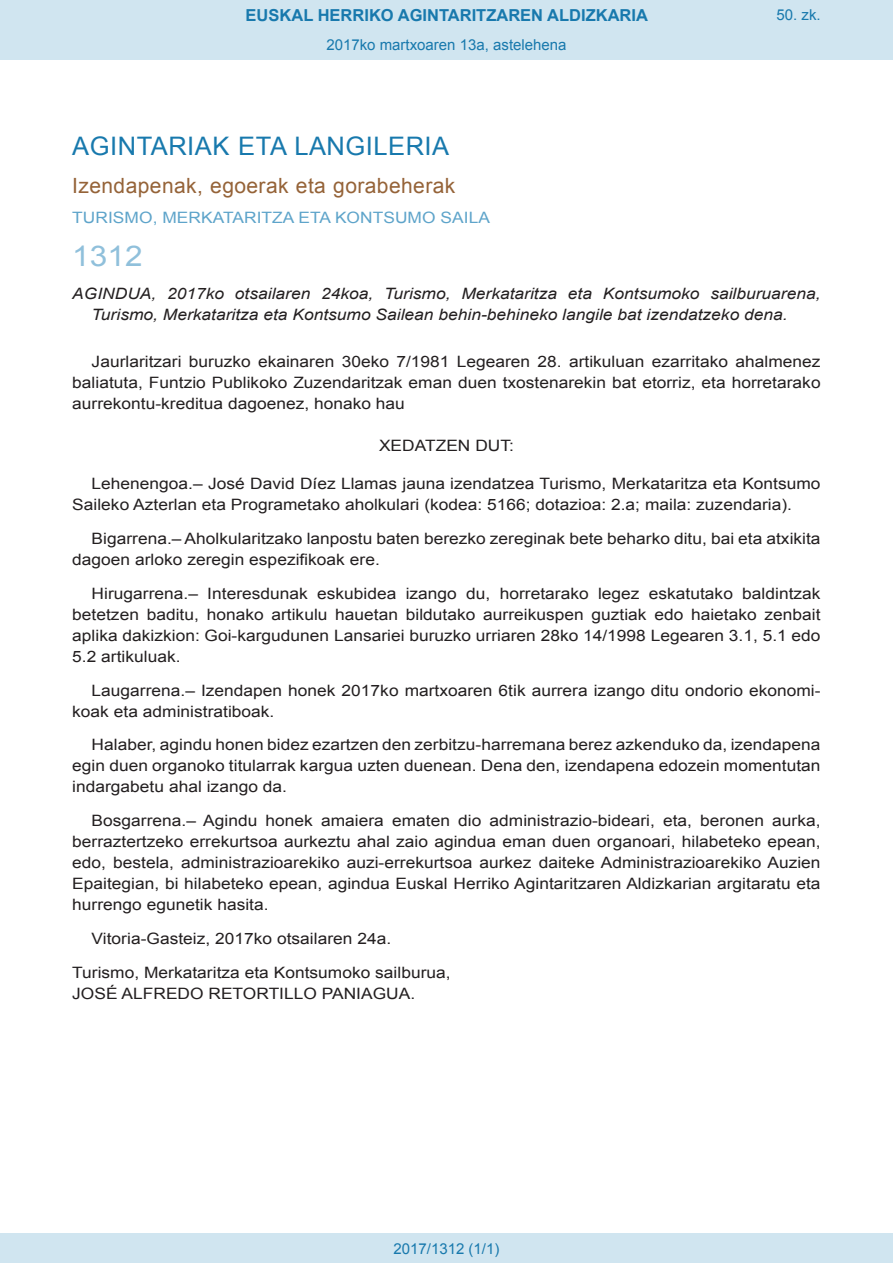
<style>
.page{position:relative;width:893px;height:1263px;background:#fff}
.page>*{position:absolute;margin:0;border:0;box-sizing:border-box;transform-origin:0 0}
.BOPVOrden{font:28.5px "Arial";color:#90c0db;scale:1.11 1}
.BOPVSeccion{font:25.5px "Arial";letter-spacing:.02em;color:#1879ad}
.BOPVSubseccion{font:21px "Arial";letter-spacing:.02em;color:#956338}
.t1{font:700 16.5px "Arial";color:#1879ad}
.BOPVDetalle{font:15.6px/21px "Arial";color:#231f20;text-align:justify;scale:1.11 1}
.BOPVTitulo{font:italic 15.6px/21px "Arial";color:#231f20;scale:1.11 1}
.BOPVFirmaPuesto{font:15.6px "Arial";color:#231f20;scale:1.11 1}
.BOPVOrganismo{font:15.6px "Arial";letter-spacing:.005em;color:#5ea4ca;scale:1.11 1}
.BOPVFirmaLugFec{font:15.6px "Arial";color:#231f20;scale:1.11 1}
.BOPVFirmaNombre{font:15.6px "Arial";color:#231f20;scale:1.11 1}
.BOPVClave{font:15.6px "Arial";color:#231f20;scale:1.11 1}
.Paginacion_Centro{font:15px "Arial";color:#1879ad}
</style>
<div class="page">
<div style="left:0;top:0;width:893px;height:60px;background:#d0e5f0"></div>
<div style="left:0;top:1233px;width:893px;height:30px;background:#d0e5f0"></div>
<p class="t1" style="left:246px;top:4px;width:404px">EUSKAL HERRIKO AGINTARITZAREN ALDIZKARIA</p>
<p class="Paginacion_Centro" style="left:326px;top:35px;width:242px">2017ko martxoaren 13a, astelehena</p>
<p class="Paginacion_Centro" style="left:776px;top:5px;width:46px">50. zk.</p>
<p class="BOPVSeccion" style="left:72px;top:129px;width:378px">AGINTARIAK ETA LANGILERIA</p>
<p class="BOPVSubseccion" style="left:72px;top:171px;width:385px">Izendapenak, egoerak eta gorabeherak</p>
<p class="BOPVOrganismo" style="left:72px;top:207px;width:378px">TURISMO, MERKATARITZA ETA KONTSUMO SAILA</p>
<p class="BOPVOrden" style="left:72px;top:237px;width:65px">1312</p>
<p class="BOPVTitulo" style="left:92px;top:284px;width:658px;text-indent:-19px">AGINDUA, 2017ko otsailaren 24koa, Turismo, Merkataritza eta Kontsumoko sailburuarena,<br>Turismo, Merkataritza eta Kontsumo Sailean behin-behineko langile bat izendatzeko dena.</p>
<p class="BOPVDetalle" style="left:72px;top:351px;width:676px;text-indent:19px">Jaurlaritzari buruzko ekainaren 30eko 7/1981 Legearen 28. artikuluan ezarritako ahalmenez baliatuta, Funtzio Publikoko Zuzendaritzak eman duen txostenarekin bat etorriz, eta horretarako aurrekontu-kreditua dagoenez, honako hau</p>
<p class="BOPVClave" style="left:379px;top:435px;width:123px">XEDATZEN DUT:</p>
<p class="BOPVDetalle" style="left:72px;top:473px;width:676px;text-indent:19px">Lehenengoa.– José David Díez Llamas jauna izendatzea Turismo, Merkataritza eta Kontsumo<br>Saileko Azterlan eta Programetako aholkulari (kodea: 5166; dotazioa: 2.a; maila: zuzendaria).</p>
<p class="BOPVDetalle" style="left:72px;top:528px;width:676px;text-indent:19px">Bigarrena.– Aholkularitzako lanpostu baten berezko zereginak bete beharko ditu, bai eta atxikita dagoen arloko zeregin espezifikoak ere.</p>
<p class="BOPVDetalle" style="left:72px;top:583px;width:676px;text-indent:19px">Hirugarrena.– Interesdunak eskubidea izango du, horretarako legez eskatutako baldintzak betetzen baditu, honako artikulu hauetan bildutako aurreikuspen guztiak edo haietako zenbait aplika dakizkion: Goi-kargudunen Lansariei buruzko urriaren 28ko 14/1998 Legearen 3.1, 5.1 edo 5.2 artikuluak.</p>
<p class="BOPVDetalle" style="left:72px;top:680px;width:676px;text-indent:19px">Laugarrena.– Izendapen honek 2017ko martxoaren 6tik aurrera izango ditu ondorio ekonomi&shy;koak eta administratiboak.</p>
<p class="BOPVDetalle" style="left:72px;top:734px;width:676px;text-indent:19px">Halaber, agindu honen bidez ezartzen den zerbitzu-harremana berez azkenduko da, izendapena egin duen organoko titularrak kargua uzten duenean. Dena den, izendapena edozein momentutan indargabetu ahal izango da.</p>
<p class="BOPVDetalle" style="left:72px;top:810px;width:676px;text-indent:19px">Bosgarrena.– Agindu honek amaiera ematen dio administrazio-bideari, eta, beronen aurka, berraztertzeko errekurtsoa aurkeztu ahal zaio agindua eman duen organoari, hilabeteko epean, edo, bestela, administrazioarekiko auzi-errekurtsoa aurkez daiteke Administrazioarekiko Auzien Epaitegian, bi hilabeteko epean, agindua Euskal Herriko Agintaritzaren Aldizkarian argitaratu eta hurrengo egunetik hasita.</p>
<p class="BOPVFirmaLugFec" style="left:92px;top:928px;width:271px">Vitoria-Gasteiz, 2017ko otsailaren 24a.</p>
<p class="BOPVFirmaPuesto" style="left:72px;top:962px;width:342px">Turismo, Merkataritza eta Kontsumoko sailburua,</p>
<p class="BOPVFirmaNombre" style="left:72px;top:983px;width:310px">JOSÉ ALFREDO RETORTILLO PANIAGUA.</p>
<p class="Paginacion_Centro" style="left:393px;top:1238px;width:107px">2017/1312 (1/1)</p>
</div>
